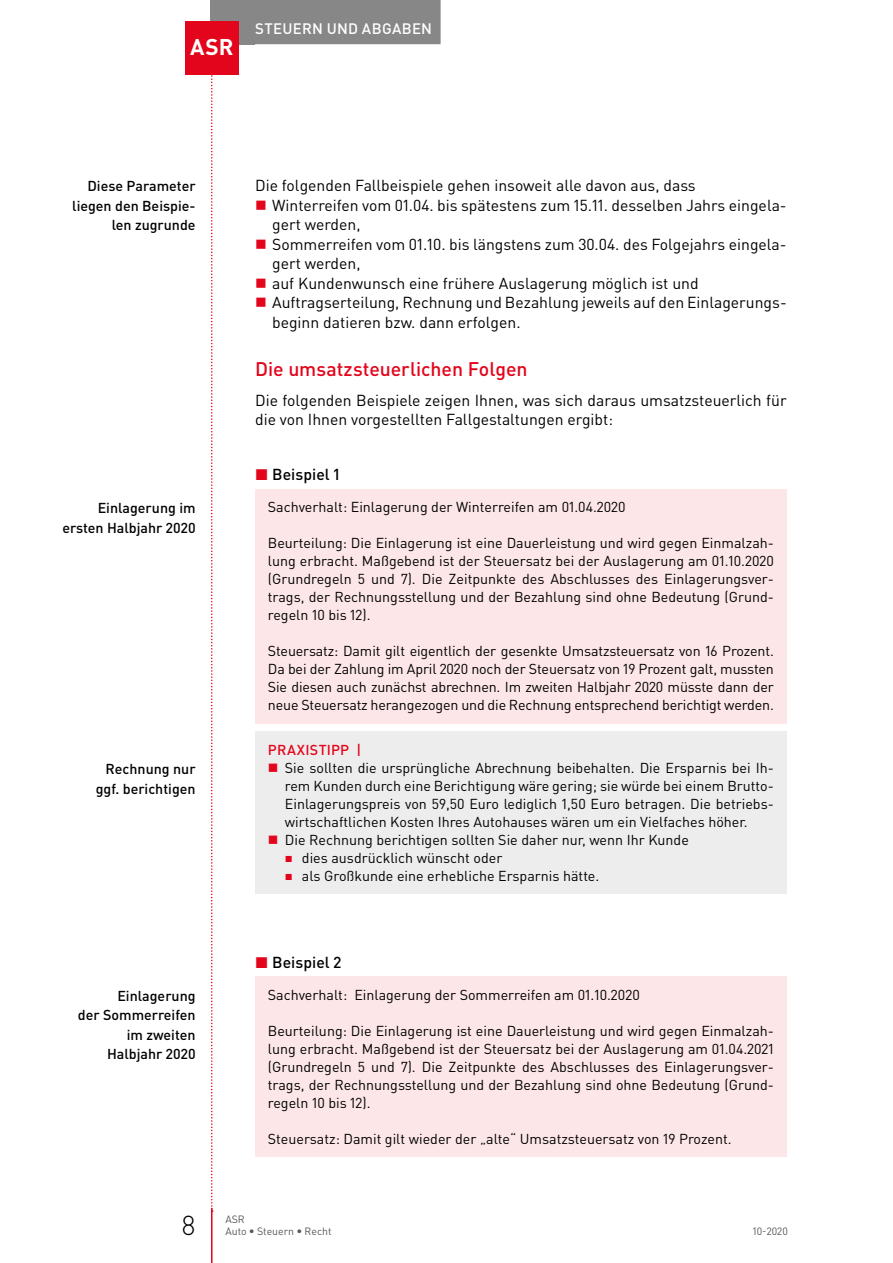
<style>
.page{position:relative;width:893px;height:1263px;background:#fff}
.page>*{position:absolute;margin:0;border:0;box-sizing:border-box;transform-origin:0 0}
.t1{font:300 27px "DIN Pro";color:#000}
.t2{font:700 22.5px "DIN Pro";color:#fff}
.t3{font:500 19.5px "DIN Pro";color:#e3051b}
.t4{font:15.75px/19.5px "DIN Pro";color:#000}
.t5{font:500 15.75px "DIN Pro";letter-spacing:.005em;color:#000}
.t6{font:500 15px "DIN Pro";letter-spacing:.015em;color:#fff}
.t7{font:14.25px/18px "DIN Pro";color:#000;text-align:justify}
.t8{font:500 14.25px/19.5px "DIN Pro";color:#000;text-align:right}
.t9{font:500 14.25px "DIN Pro";letter-spacing:.015em;color:#e3051b}
.t10{font:10.5px/12.8px "DIN Pro";color:#575756}
.s1{color:#e3051b}
.s2{font-family:"DIN Mittelschrift Std"}
</style>
<div class="page">
<svg style="left:211px;top:74px;width:2px;height:1138px"></svg>
<div style="left:210px;top:0;width:45px;height:44px;background:#878787"></div>
<hr style="left:211px;top:1208px;width:1px;height:55px;background:#e3051b">
<div style="left:247px;top:0;width:194px;height:44px;background:#878787"></div>
<div style="left:185px;top:21px;width:54px;height:53px;background:#e3051b"></div>
<div style="left:255px;top:489px;width:532px;height:234px;background:#fce6e8"></div>
<div style="left:255px;top:732px;width:532px;height:162px;background:#ededed"></div>
<div style="left:255px;top:976px;width:532px;height:181px;background:#fce6e8"></div>
<h2 class="t2" style="left:190px;top:32px;width:45px">ASR</h2>
<p class="t6" style="left:255px;top:18px;width:178px">Steuern und Abgaben</p>
<p class="t8" style="left:72px;top:176px;width:125px">Diese Parameter liegen den Beispie&shy;len zugrunde</p>
<p class="t8" style="left:62px;top:498px;width:135px">Einlagerung im ersten Halbjahr 2020</p>
<p class="t8" style="left:96px;top:759px;width:101px">Rechnung nur ggf. berichtigen</p>
<p class="t8" style="left:78px;top:985px;width:119px">Einlagerung<br>der Sommerreifen im zweiten<br>Halbjahr 2020</p>
<p class="t4" style="left:272px;top:175px;width:516px;text-indent:-17px">Die folgenden Fallbeispiele gehen insoweit alle davon aus, dass<br>Winterreifen vom 01.04. bis spätestens zum 15.11. desselben Jahrs eingela&shy;gert werden,<br>Sommerreifen vom 01.10. bis längstens zum 30.04. des Folgejahrs eingela&shy;gert werden,<br>auf Kundenwunsch eine frühere Auslagerung möglich ist und Auftragserteilung, Rechnung und Bezahlung jeweils auf den Einlagerungs&shy;beginn datieren bzw. dann erfolgen.</p>
<h3 class="t3" style="left:255px;top:356px;width:274px">Die umsatzsteuerlichen Folgen</h3>
<p class="t4" style="left:255px;top:390px;width:533px">Die folgenden Beispiele zeigen Ihnen, was sich daraus umsatzsteuerlich für die von Ihnen vorgestellten Fallgestaltungen ergibt:</p>
<p class="t5" style="left:255px;top:464px;width:86px"><span class="s1">◼</span> Beispiel 1</p>
<p class="t7" style="left:268px;top:498px;width:359px">Sachverhalt: Einlagerung der Winterreifen am 01.04.2020</p>
<p class="t7" style="left:268px;top:534px;width:508px">Beurteilung: Die Einlagerung ist eine Dauerleistung und wird gegen Einmalzah&shy;lung erbracht. Maßgebend ist der Steuersatz bei der Auslagerung am 01.10.2020 (Grundregeln 5 und 7). Die Zeitpunkte des Abschlusses des Einlagerungsver&shy;trags, der Rechnungsstellung und der Bezahlung sind ohne Bedeutung (Grund&shy;regeln 10 bis 12).</p>
<p class="t7" style="left:268px;top:642px;width:508px">Steuersatz: Damit gilt eigentlich der gesenkte Umsatzsteuersatz von 16 Prozent.<br>Da bei der Zahlung im April 2020 noch der Steuersatz von 19 Prozent galt, mussten Sie diesen auch zunächst abrechnen. Im zweiten Halbjahr 2020 müsste dann der neue Steuersatz herangezogen und die Rechnung entsprechend berichtigt werden.</p>
<p class="t9" style="left:268px;top:740px;width:95px">PRAXISTIPP |</p>
<p class="t7" style="left:285px;top:759px;width:490px;text-align:left">Sie sollten die ursprüngliche Abrechnung beibehalten. Die Ersparnis bei Ih&shy;rem Kunden durch eine Berichtigung wäre gering; sie würde bei einem Brutto-Einlagerungspreis von 59,50 Euro lediglich 1,50 Euro betragen. Die betriebs&shy;wirtschaftlichen Kosten Ihres Autohauses wären um ein Vielfaches höher.<br>Die Rechnung berichtigen sollten Sie daher nur, wenn Ihr Kunde</p>
<p class="t7" style="left:285px;top:849px;width:219px"><span class="s1">▪</span> dies ausdrücklich wünscht oder</p>
<p class="t7" style="left:285px;top:867px;width:316px"><span class="s1">▪</span> als Großkunde eine erhebliche Ersparnis hätte.</p>
<p class="t5" style="left:255px;top:951px;width:88px"><span class="s1">◼</span> Beispiel 2</p>
<p class="t7" style="left:268px;top:985px;width:373px">Sachverhalt: Einlagerung der Sommerreifen am 01.10.2020</p>
<p class="t7" style="left:268px;top:1021px;width:508px">Beurteilung: Die Einlagerung ist eine Dauerleistung und wird gegen Einmalzah&shy;lung erbracht. Maßgebend ist der Steuersatz bei der Auslagerung am 01.04.2021 (Grundregeln 5 und 7). Die Zeitpunkte des Abschlusses des Einlagerungsver&shy;trags, der Rechnungsstellung und der Bezahlung sind ohne Bedeutung (Grund&shy;regeln 10 bis 12).</p>
<p class="t7" style="left:268px;top:1129px;width:465px">Steuersatz: Damit gilt wieder der „alte“ Umsatzsteuersatz von 19 Prozent.</p>
<h1 class="t1" style="left:181px;top:1207px;width:16px">8</h1>
<p class="t10" style="left:225px;top:1212px;width:108px">ASR<br>Auto <span class="s2">•</span> Steuern <span class="s2">•</span> Recht</p>
<p class="t10" style="left:753px;top:1225px;width:37px">10-2020</p>
</div>
